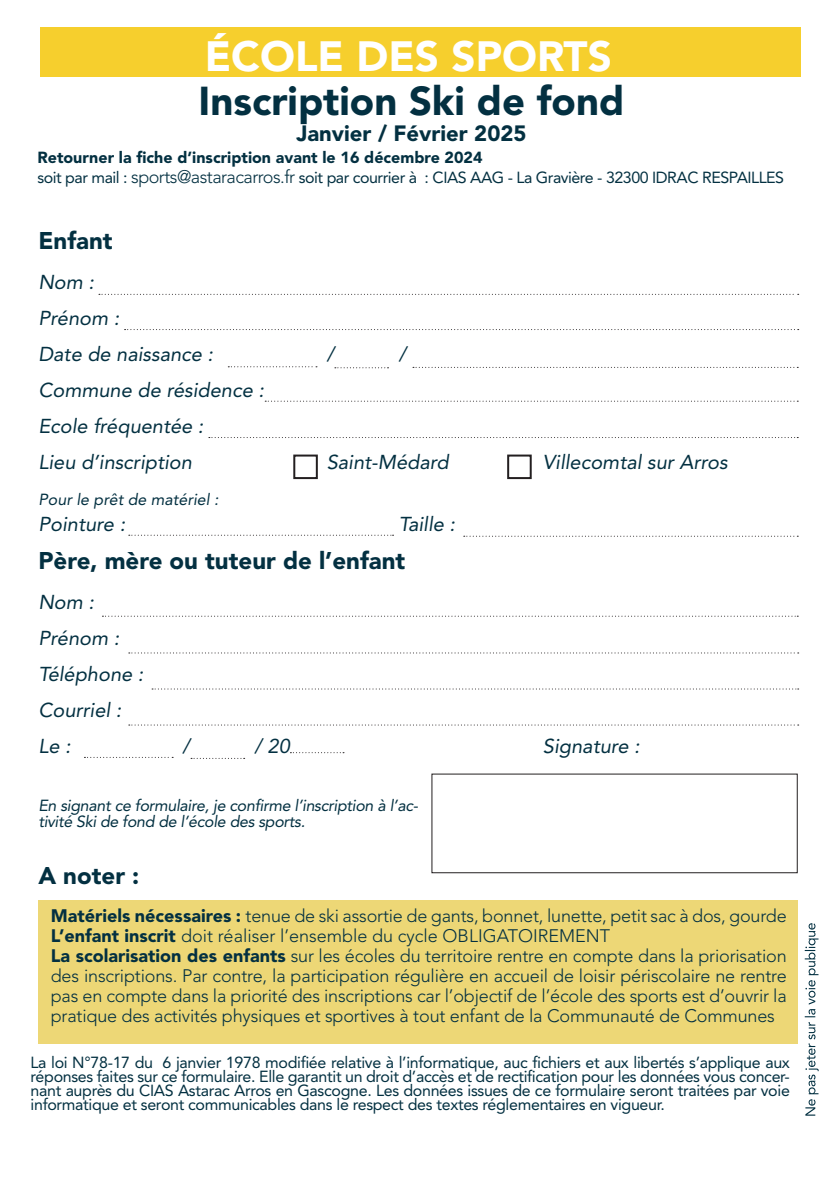
<style>
.page{position:relative;width:840px;height:1191px;background:#fff}
.page>*{position:absolute;margin:0;border:0;box-sizing:border-box;transform-origin:0 0}
.t1{font:900 42px "Avenir LT Std";color:#fff}
.t2{font:900 40px "Avenir LT Std";color:#033041}
.t3{font:900 24px "Avenir LT Std";color:#033041}
.t4{font:900 22px "Avenir LT Std";color:#033041}
.t5{font:italic 20px "Avenir LT Std";color:#033041}
.t6{font:300 18px/20px "Avenir LT Std";letter-spacing:-.01em;color:#033041;text-align:justify}
.t7{font:16px/14px "Avenir LT Std";letter-spacing:-.03em;color:#033041;text-align:justify}
.t8{font:italic 16px/16px "Avenir LT Std";letter-spacing:-.02em;color:#033041}
.t9{font:900 16px "Avenir LT Std";color:#033041}
.t10{font:italic 16px "Avenir LT Std";color:#033041}
.s1{font-weight:300;font-size:18px}
.s2{font-weight:900}
</style>
<div class="page">
<div style="left:40px;top:27px;width:760px;height:50px;background:#f6cf2d"></div>
<svg style="left:804px;top:923px;width:14px;height:192px"></svg>
<svg style="left:290px;top:752px;width:54px;height:1px"></svg>
<div style="left:38px;top:900px;width:759px;height:143px;background:#edd776"></div>
<div style="left:431px;top:773px;width:366px;height:100px;border:1px solid #231f20"></div>
<svg style="left:99px;top:294px;width:699px;height:1px"></svg>
<svg style="left:124px;top:329px;width:674px;height:1px"></svg>
<svg style="left:265px;top:401px;width:532px;height:1px"></svg>
<svg style="left:102px;top:615px;width:694px;height:1px"></svg>
<svg style="left:129px;top:652px;width:669px;height:1px"></svg>
<svg style="left:152px;top:688px;width:646px;height:1px"></svg>
<svg style="left:129px;top:724px;width:669px;height:1px"></svg>
<svg style="left:228px;top:366px;width:89px;height:1px"></svg>
<svg style="left:335px;top:367px;width:53px;height:1px"></svg>
<svg style="left:413px;top:367px;width:384px;height:1px"></svg>
<svg style="left:84px;top:757px;width:89px;height:1px"></svg>
<svg style="left:191px;top:758px;width:53px;height:1px"></svg>
<svg style="left:209px;top:437px;width:588px;height:1px"></svg>
<div style="left:293px;top:454px;width:24px;height:25px;border:2px solid #231f20"></div>
<div style="left:507px;top:454px;width:24px;height:25px;border:2px solid #231f20"></div>
<svg style="left:129px;top:535px;width:264px;height:1px"></svg>
<svg style="left:463px;top:536px;width:334px;height:1px"></svg>
<p class="t1" style="left:205px;top:31px;width:408px">ÉCOLE DES SPORTS</p>
<p class="t2" style="left:198px;top:77px;width:427px">Inscription Ski de fond</p>
<p class="t4" style="left:296px;top:120px;width:231px">Janvier / Février 2025</p>
<p class="t9" style="left:37px;top:148px;width:446px">Retourner la fiche d’inscription avant le 16 décembre 2024</p>
<p class="t7" style="left:37px;top:171px;width:747px">soit par mail : <span class="s1">sports@astaracarros.fr</span> soit par courrier à : CIAS AAG - La Gravière - 32300 IDRAC RESPAILLES</p>
<p class="t3" style="left:38px;top:226px;width:76px">Enfant</p>
<p class="t5" style="left:38px;top:270px;width:57px">Nom :</p>
<p class="t5" style="left:38px;top:306px;width:82px">Prénom :</p>
<p class="t5" style="left:38px;top:342px;width:176px">Date de naissance :</p>
<p class="t5" style="left:326px;top:342px;width:9px">/</p>
<p class="t5" style="left:398px;top:342px;width:9px">/</p>
<p class="t5" style="left:38px;top:378px;width:227px">Commune de résidence :</p>
<p class="t5" style="left:38px;top:414px;width:166px">Ecole fréquentée :</p>
<p class="t5" style="left:38px;top:450px;width:155px">Lieu d’inscription</p>
<p class="t5" style="left:326px;top:450px;width:123px">Saint-Médard</p>
<p class="t5" style="left:542px;top:450px;width:186px">Villecomtal sur Arros</p>
<p class="t10" style="left:38px;top:490px;width:181px">Pour le prêt de matériel :</p>
<p class="t5" style="left:38px;top:512px;width:88px">Pointure :</p>
<p class="t5" style="left:398px;top:512px;width:58px">Taille :</p>
<p class="t3" style="left:38px;top:546px;width:368px">Père, mère ou tuteur de l’enfant</p>
<p class="t5" style="left:38px;top:590px;width:57px">Nom :</p>
<p class="t5" style="left:38px;top:626px;width:82px">Prénom :</p>
<p class="t5" style="left:38px;top:662px;width:106px">Téléphone :</p>
<p class="t5" style="left:38px;top:698px;width:84px">Courriel :</p>
<p class="t5" style="left:38px;top:734px;width:34px">Le :</p>
<p class="t5" style="left:182px;top:734px;width:9px">/</p>
<p class="t5" style="left:254px;top:734px;width:37px">/ 20</p>
<p class="t5" style="left:542px;top:734px;width:98px">Signature :</p>
<p class="t8" style="left:38px;top:797px;width:381px">En signant ce formulaire, je confirme l’inscription à l’ac&shy;tivité Ski de fond de l’école des sports.</p>
<p class="t3" style="left:38px;top:861px;width:102px">A noter :</p>
<p class="t6" style="left:51px;top:906px;width:737px"><span class="s2">Matériels nécessaires :</span> tenue de ski assortie de gants, bonnet, lunette, petit sac à dos, gourde</p>
<p class="t6" style="left:51px;top:926px;width:560px"><span class="s2">L’enfant inscrit</span> doit réaliser l’ensemble du cycle OBLIGATOIREMENT</p>
<p class="t6" style="left:51px;top:946px;width:737px"><span class="s2">La scolarisation des enfants</span> sur les écoles du territoire rentre en compte dans la priorisation des inscriptions. Par contre, la participation régulière en accueil de loisir périscolaire ne rentre pas en compte dans la priorité des inscriptions car l’objectif de l’école des sports est d’ouvrir la pratique des activités physiques et sportives à tout enfant de la Communauté de Communes</p>
<p class="t7" style="left:31px;top:1055px;width:760px">La loi N°78-17 du 6 janvier 1978 modifiée relative à l’informatique, auc fichiers et aux libertés s’applique aux réponses faites sur ce formulaire. Elle garantit un droit d’accès et de rectification pour les données vous concer&shy;nant auprès du CIAS Astarac Arros en Gascogne. Les données issues de ce formulaire seront traitées par voie informatique et seront communicables dans le respect des textes réglementaires en vigueur.</p>
</div>
